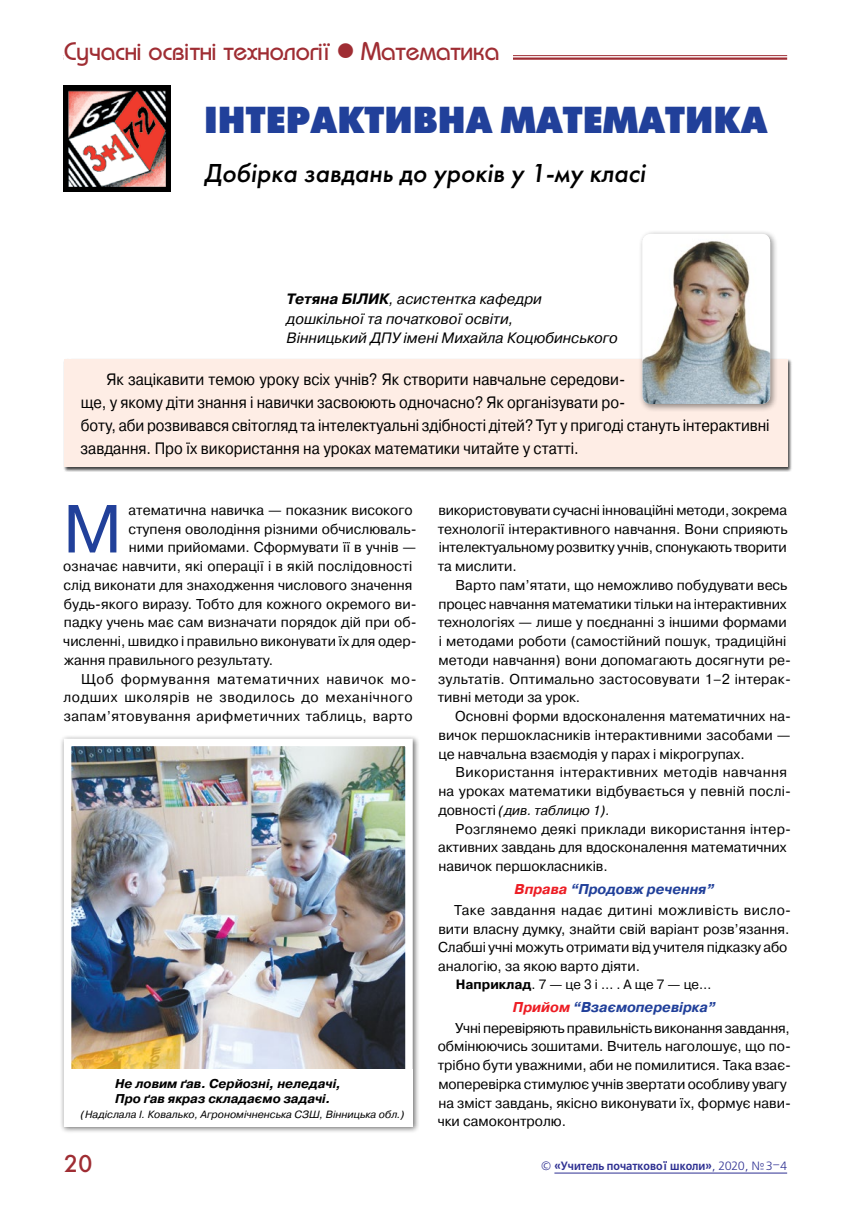
<style>
.page{position:relative;width:851px;height:1212px;background:#fff}
.page>*{position:absolute;margin:0;border:0;box-sizing:border-box;transform-origin:0 0}
.Текст{font:67.8px "Pragmatica C";color:#21409a}
.Заголовок{font:37.5px "Futuris XC";color:#21409a;scale:.9 1}
.Подзаголовок_статьи{font:italic 27px "Futura Medium C";color:#000}
.Рубрика{font:500 25.5px "Bauhaus C";color:#9f2d33}
.t1{font:25.5px "Futura Medium C";color:#9f2d33}
.Врез{font:16.5px/23.1px "Pragmatica C";color:#000;scale:.9 1}
.Автор{font:italic 15px/19.5px "Pragmatica C";color:#000}
.Текст-2{font:14.25px/18.8px "Pragmatica C";color:#000}
.Текст-3{font:14.25px/18.8px "Pragmatica C";letter-spacing:.04em;color:#000}
.Текст-4{font:14.25px/18.8px "Pragmatica C";letter-spacing:.025em;color:#000;text-align:right}
.Пункти__копия{font:italic 700 14.25px "Pragmatica C";color:#21409a}
.Текст_Приклад{font:13.5px "Pragmatica C";color:#000}
.Текст-5{font:italic 13.5px "Pragmatica C";color:#000}
.Фото_подпись{font:italic 700 12.75px "Pragmatica C";color:#000}
.t2{font:700 12px "Free Set C";color:#2e3092;scale:.9 1}
.Фото_автор{font:italic 10.5px "Pragmatica C";color:#000}
.s1{font-weight:700}
.s2{font-style:normal;font-size:14.25px}
.s3{color:#ed1d24}
.s4{font-weight:400}
</style>
<div class="page">
<hr style="left:64px;top:55px;width:723px;height:1px;background:#9f2d33">
<hr style="left:64px;top:57px;width:723px;height:3px;background:#9f2d33">
<div style="left:63px;top:358px;width:729px;height:114px;background:#000;opacity:.75"></div>
<div style="left:64px;top:359px;width:723px;height:108px;background:#feede5"></div>
<img style="left:64px;top:85px;width:106px;height:106px">
<div style="left:638px;top:229px;width:139px;height:183px;background:#000;opacity:.43"></div>
<img style="left:642px;top:234px;width:128px;height:170px">
<div style="left:64px;top:41px;width:448px;height:33px;background:#fff"></div>
<div style="left:60px;top:734px;width:360px;height:399px;background:#000;opacity:.56"></div>
<img style="left:60px;top:735px;width:356px;height:395px">
<div style="left:64px;top:1069px;width:349px;height:58px;background:#fff"></div>
<hr style="left:554px;top:1173px;width:233px;height:1px;background:#2e3092">
<p class="Рубрика" style="left:64px;top:37px;width:437px">Сучасні освітні технології ● Математика</p>
<p class="Заголовок" style="left:204px;top:100px;width:627px">ІНТЕРАКТИВНА МАТЕМАТИКА</p>
<p class="Подзаголовок_статьи" style="left:204px;top:157px;width:443px">Добірка завдань до уроків у 1-му класі</p>
<p class="Автор" style="left:286px;top:290px;width:333px"><span class="s1">Тетяна БІЛИК</span>, асистентка кафедри дошкільної та початкової освіти,<br>Вінницький ДПУ імені Михайла Коцюбинського</p>
<p class="Врез" style="left:80px;top:368px;width:767px;text-indent:26px">Як зацікавити темою уроку всіх учнів? Як створити навчальне середови-<br>ще, у якому діти знання і навички засвоюють одночасно? Як організувати ро-<br>боту, аби розвивався світогляд та інтелектуальні здібності дітей? Тут у пригоді стануть інтерактивні завдання. Про їх використання на уроках математики читайте у статті.</p>
<p class="Текст-2" style="left:437px;top:501px;width:351px;text-align:justify">використовувати сучасні інноваційні методи, зокрема технології інтерактивного навчання. Вони сприяють інтелектуальному розвитку учнів, спонукають творити та мислити.</p>
<p class="Текст-2" style="left:437px;top:576px;width:355px;text-indent:18px">Варто пам’ятати, що неможливо побудувати весь процес навчання математики тільки на інтерактивних технологіях — лише у поєднанні з іншими формами і методами роботи (самостійний пошук, традиційні методи навчання) вони допомагають досягнути ре&shy;зультатів. Оптимально застосовувати 1–2 інтерак&shy;тивні методи за урок.</p>
<p class="Текст-2" style="left:438px;top:707px;width:354px;text-align:justify;text-indent:17px">Основні форми вдосконалення математичних на&shy;вичок першокласників інтерактивними засобами — це навчальна взаємодія у парах і мікрогрупах.</p>
<p class="Текст-4" style="left:438px;top:763px;width:354px">Використання інтерактивних методів навчання<br>на уроках математики відбувається у певній послі-</p>
<p class="Текст-5" style="left:438px;top:803px;width:173px"><span class="s2">довності</span> (див. таблицю 1).</p>
<p class="Текст-2" style="left:438px;top:819px;width:354px;text-indent:18px">Розглянемо деякі приклади використання інтер&shy;активних завдань для вдосконалення математичних навичок першокласників.</p>
<p class="Пункти__копия" style="left:514px;top:881px;width:201px"><span class="s3">Вправа</span> “Продовж речення”</p>
<p class="Текст-2" style="left:438px;top:901px;width:354px;text-indent:16px">Таке завдання надає дитині можливість висло&shy;вити власну думку, знайти свій варіант розв’язання.<br>Слабші учні можуть отримати від учителя підказку або аналогію, за якою варто діяти.</p>
<p class="Текст_Приклад" style="left:456px;top:976px;width:257px"><span class="s1">Наприклад</span>. 7 — це 3 і … . А ще 7 — це…</p>
<p class="Пункти__копия" style="left:513px;top:999px;width:204px"><span class="s3">Прийом</span> “Взаємоперевірка”</p>
<p class="Текст-2" style="left:437px;top:1018px;width:355px;text-indent:18px">Учні перевіряють правильність виконання завдання, обмінюючись зошитами. Вчитель наголошує, що по&shy;трібно бути уважними, аби не помилитися. Така взає&shy;моперевірка стимулює учнів звертати особливу увагу на зміст завдань, якісно виконувати їх, формує нави&shy;чки самоконтролю.</p>
<p class="Текст" style="left:63px;top:491px;width:61px">М</p>
<p class="Текст-2" style="left:128px;top:501px;width:285px">атематична навичка — показник високого</p>
<p class="Текст-2" style="left:128px;top:519px;width:289px">ступеня оволодіння різними обчислюваль-</p>
<p class="Текст-2" style="left:129px;top:538px;width:289px">ними прийомами. Сформувати її в учнів —</p>
<p class="Текст-2" style="left:63px;top:557px;width:350px">означає навчити, які операції і в якій послідовності</p>
<p class="Текст-2" style="left:63px;top:576px;width:350px">слід виконати для знаходження числового значення</p>
<p class="Текст-2" style="left:64px;top:594px;width:354px">будь-якого виразу. Тобто для кожного окремого ви-</p>
<p class="Текст-2" style="left:64px;top:613px;width:354px">падку учень має сам визначати порядок дій при об-</p>
<p class="Текст-2" style="left:63px;top:632px;width:355px">численні, швидко і правильно виконувати їх для одер-</p>
<p class="Текст-2" style="left:64px;top:651px;width:210px">жання правильного результату.</p>
<p class="Текст-3" style="left:63px;top:669px;width:354px;text-indent:18px">Щоб формування математичних навичок мо&shy;лодших школярів не зводилось до механічного запам’ятовування арифметичних таблиць, варто</p>
<p class="Фото_подпись" style="left:115px;top:1076px;width:227px">Не ловим ґав. Серйозні, неледачі,</p>
<p class="Фото_подпись" style="left:115px;top:1092px;width:217px">Про ґав якраз складаємо задачі.</p>
<p class="Фото_автор" style="left:81px;top:1108px;width:325px">(Надіслала І. Ковалько, Агрономічненська СЗШ, Вінницька обл.)</p>
<h3 class="t1" style="left:64px;top:1149px;width:30px">20</h3>
<p class="t2" style="left:540px;top:1159px;width:275px"><span class="s4">©</span> «Учитель початкової школи»<span class="s4">, 2020, №3–4</span></p>
</div>
